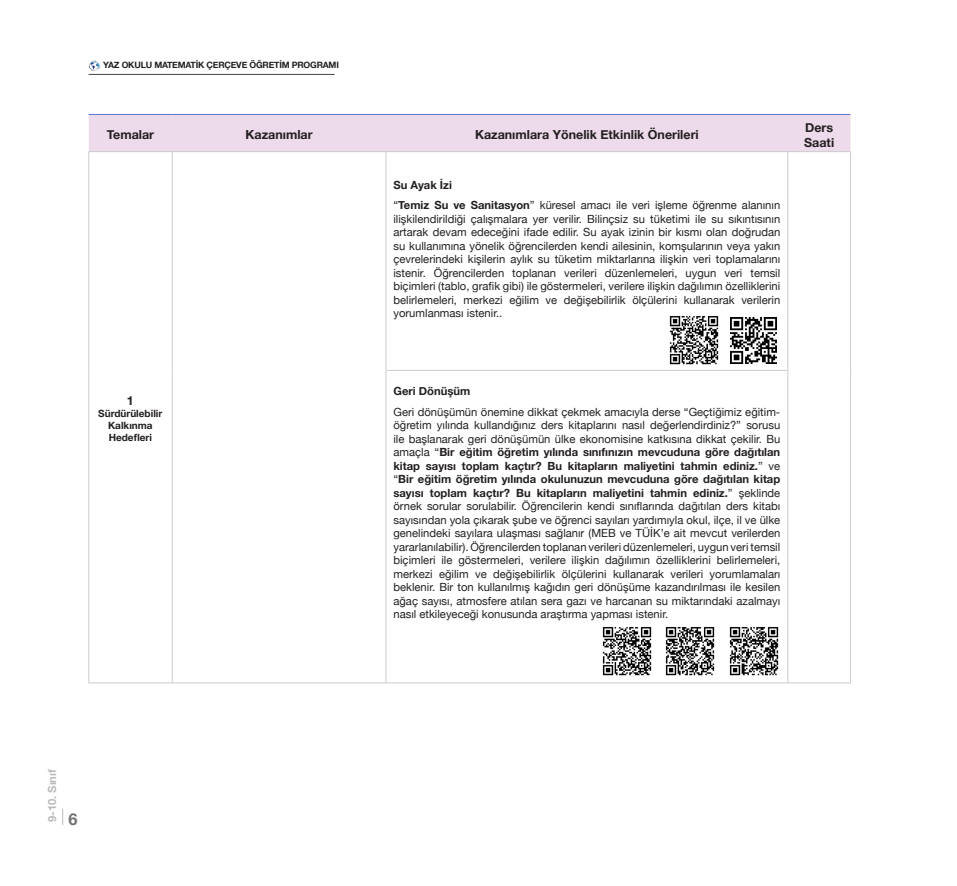
<style>
.page{position:relative;width:957px;height:886px;background:#fff}
.page>*{position:absolute;margin:0;border:0;box-sizing:border-box;transform-origin:0 0}
.t1{font:700 16.25px "Helvetica Neue";color:#707070}
.t2{font:700 12.5px/15px "Helvetica Neue";color:#231f20}
.t3{font:11.25px/13.5px "Helvetica Neue";color:#231f20;text-align:justify}
.t4{font:700 11.25px "Helvetica Neue";color:#231f20}
.t5{font:700 11.25px "Helvetica Neue";color:#bababa}
.t6{font:700 10px/12px "Helvetica Neue";color:#231f20;text-align:center}
.t7{font:700 8.75px "Helvetica Neue";letter-spacing:-.02em;color:#231f20}
.s1{font-weight:700}
</style>
<div class="page">
<svg style="left:89px;top:60px;width:11px;height:11px"></svg>
<hr style="left:89px;top:74px;width:245px;height:1px;background:#454545">
<svg style="left:62px;top:809px;width:1px;height:16px"></svg>
<div style="left:89px;top:115px;width:761px;height:36px;background:#eddaea"></div>
<hr style="left:850px;top:152px;width:1px;height:218px;background:#cbccce">
<hr style="left:850px;top:370px;width:1px;height:313px;background:#cbccce">
<hr style="left:89px;top:151px;width:83px;height:1px;background:#cbccce">
<hr style="left:89px;top:152px;width:1px;height:218px;background:#cbccce">
<hr style="left:172px;top:151px;width:214px;height:1px;background:#cbccce">
<hr style="left:89px;top:370px;width:1px;height:313px;background:#cbccce">
<hr style="left:89px;top:683px;width:83px;height:1px;background:#cbccce">
<hr style="left:172px;top:683px;width:214px;height:1px;background:#cbccce">
<hr style="left:386px;top:151px;width:402px;height:1px;background:#cbccce">
<hr style="left:788px;top:151px;width:62px;height:1px;background:#cbccce">
<hr style="left:788px;top:683px;width:62px;height:1px;background:#cbccce">
<hr style="left:386px;top:370px;width:401px;height:1px;background:#cbccce">
<hr style="left:386px;top:683px;width:402px;height:1px;background:#cbccce">
<hr style="left:172px;top:152px;width:1px;height:218px;background:#cbccce">
<hr style="left:172px;top:370px;width:1px;height:313px;background:#cbccce">
<hr style="left:385px;top:152px;width:1px;height:218px;background:#cbccce">
<hr style="left:787px;top:152px;width:1px;height:218px;background:#cbccce">
<hr style="left:385px;top:370px;width:1px;height:313px;background:#cbccce">
<hr style="left:787px;top:370px;width:1px;height:313px;background:#cbccce">
<hr style="left:89px;top:114px;width:83px;height:1px;background:#5277c9">
<hr style="left:172px;top:114px;width:214px;height:1px;background:#5277c9">
<hr style="left:386px;top:114px;width:402px;height:1px;background:#5277c9">
<hr style="left:788px;top:114px;width:62px;height:1px;background:#5277c9">
<img style="left:731px;top:317px;width:46px;height:46px">
<img style="left:669px;top:316px;width:50px;height:49px">
<img style="left:665px;top:627px;width:50px;height:49px">
<img style="left:729px;top:627px;width:50px;height:49px">
<img style="left:602px;top:627px;width:50px;height:49px">
<p class="t7" style="left:103px;top:58px;width:237px">YAZ OKULU MATEMATİK ÇERÇEVE ÖĞRETİM PROGRAMI</p>
<p class="t2" style="left:107px;top:127px;width:49px">Temalar</p>
<p class="t2" style="left:245px;top:127px;width:69px">Kazanımlar</p>
<p class="t2" style="left:475px;top:127px;width:225px">Kazanımlara Yönelik Etkinlik Önerileri</p>
<p class="t2" style="left:804px;top:120px;width:32px">Ders<br>Saati</p>
<p class="t2" style="left:127px;top:394px;width:8px">1</p>
<p class="t6" style="left:98px;top:408px;width:66px">Sürdürülebilir<br>Kalkınma</p>
<p class="t6" style="left:109px;top:432px;width:45px">Hedefleri</p>
<p class="t4" style="left:393px;top:176px;width:60px">Su Ayak İzi</p>
<p class="t3" style="left:393px;top:199px;width:388px">“<span class="s1">Temiz Su ve Sanitasyon</span>” küresel amacı ile veri işleme öğrenme alanının ilişkilendirildiği çalışmalara yer verilir. Bilinçsiz su tüketimi ile su sıkıntısının artarak devam edeceğini ifade edilir. Su ayak izinin bir kısmı olan doğrudan su kullanımına yönelik öğrencilerden kendi ailesinin, komşularının veya yakın çevrelerindeki kişilerin aylık su tüketim miktarlarına ilişkin veri toplamalarını istenir. Öğrencilerden toplanan verileri düzenlemeleri, uygun veri temsil biçimleri (tablo, grafik gibi) ile göstermeleri, verilere ilişkin dağılımın özelliklerini belirlemeleri, merkezi eğilim ve değişebilirlik ölçülerini kullanarak verilerin yorumlanması istenir..</p>
<p class="t4" style="left:393px;top:382px;width:78px">Geri Dönüşüm</p>
<p class="t3" style="left:393px;top:405px;width:388px">Geri dönüşümün önemine dikkat çekmek amacıyla derse “Geçtiğimiz eğitim&shy;öğretim yılında kullandığınız ders kitaplarını nasıl değerlendirdiniz?” sorusu ile başlanarak geri dönüşümün ülke ekonomisine katkısına dikkat çekilir. Bu amaçla “<span class="s1">Bir eğitim öğretim yılında sınıfınızın mevcuduna göre dağıtılan kitap sayısı toplam kaçtır? Bu kitapların maliyetini tahmin ediniz.</span>” ve “<span class="s1">Bir eğitim öğretim yılında okulunuzun mevcuduna göre dağıtılan kitap sayısı toplam kaçtır? Bu kitapların maliyetini tahmin ediniz.</span>” şeklinde örnek sorular sorulabilir. Öğrencilerin kendi sınıflarında dağıtılan ders kitabı sayısından yola çıkarak şube ve öğrenci sayıları yardımıyla okul, ilçe, il ve ülke genelindeki sayılara ulaşması sağlanır (MEB ve TÜİK’e ait mevcut verilerden yararlanılabilir). Öğrencilerden toplanan verileri düzenlemeleri, uygun veri temsil biçimleri ile göstermeleri, verilere ilişkin dağılımın özelliklerini belirlemeleri, merkezi eğilim ve değişebilirlik ölçülerini kullanarak verileri yorumlamaları beklenir. Bir ton kullanılmış kağıdın geri dönüşüme kazandırılması ile kesilen ağaç sayısı, atmosfere atılan sera gazı ve harcanan su miktarındaki azalmayı nasıl etkileyeceği konusunda araştırma yapması istenir.</p>
<p class="t5" style="left:43px;top:822px;width:55px;rotate:-90deg">9-10. Sınıf</p>
<h1 class="t1" style="left:69px;top:806px;width:11px">6</h1>
</div>
